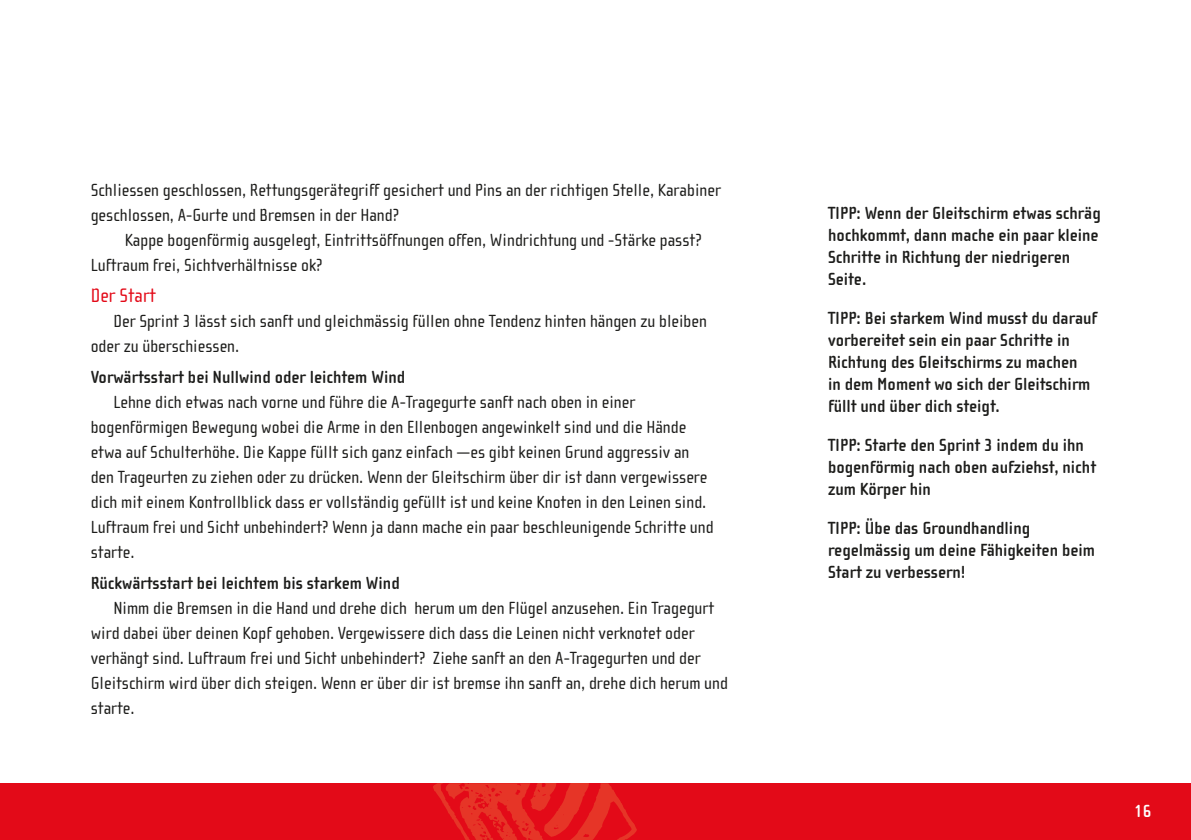
<style>
.page{position:relative;width:1191px;height:840px;background:#fff}
.page>*{position:absolute;margin:0;border:0;box-sizing:border-box;transform-origin:0 0}
.Man_subhead1{font:20px "Cholla Sans OT";color:#e30a18}
.Man_body{font:18px/25px "Cholla Sans OT";color:#1d1d1b}
.Man_sidebar{font:700 18px/22px "Cholla Sans OT";color:#1d1d1b}
.Man_body_list{font:18px/25px "Cholla Sans OT";color:#1d1d1b}
.Man_subhead2{font:700 18px "Cholla Sans OT";color:#1d1d1b}
.t1{font:700 18px "Cholla Sans OT";color:#fff}
</style>
<div class="page">
<div style="left:0;top:782px;width:1191px;height:57px;background:#e30a18"></div>
<svg style="left:430px;top:782px;width:209px;height:57px"></svg>
<p class="Man_body_list" style="left:91px;top:178px;width:631px">Schliessen geschlossen, Rettungsgerätegriff gesichert und Pins an der richtigen Stelle, Karabiner geschlossen, A-Gurte und Bremsen in der Hand?</p>
<p class="Man_body_list" style="left:91px;top:228px;width:612px;text-indent:34px">Kappe bogenförmig ausgelegt, Eintrittsöffnungen offen, Windrichtung und -Stärke passt?<br>Luftraum frei, Sichtverhältnisse ok?</p>
<p class="Man_subhead1" style="left:91px;top:284px;width:67px">Der Start</p>
<p class="Man_body" style="left:91px;top:308px;width:617px;text-indent:23px">Der Sprint 3 lässt sich sanft und gleichmässig füllen ohne Tendenz hinten hängen zu bleiben oder zu überschiessen.</p>
<p class="Man_subhead2" style="left:91px;top:367px;width:316px">Vorwärtsstart bei Nullwind oder leichtem Wind</p>
<p class="Man_body" style="left:91px;top:389px;width:624px;text-indent:23px">Lehne dich etwas nach vorne und führe die A-Tragegurte sanft nach oben in einer bogenförmigen Bewegung wobei die Arme in den Ellenbogen angewinkelt sind und die Hände etwa auf Schulterhöhe. Die Kappe füllt sich ganz einfach —es gibt keinen Grund aggressiv an den Trageurten zu ziehen oder zu drücken. Wenn der Gleitschirm über dir ist dann vergewissere dich mit einem Kontrollblick dass er vollständig gefüllt ist und keine Knoten in den Leinen sind.<br>Luftraum frei und Sicht unbehindert? Wenn ja dann mache ein paar beschleunigende Schritte und starte.</p>
<p class="Man_subhead2" style="left:91px;top:572px;width:310px">Rückwärtsstart bei leichtem bis starkem Wind</p>
<p class="Man_body" style="left:91px;top:595px;width:639px;text-indent:23px">Nimm die Bremsen in die Hand und drehe dich herum um den Flügel anzusehen. Ein Tragegurt wird dabei über deinen Kopf gehoben. Vergewissere dich dass die Leinen nicht verknotet oder verhängt sind. Luftraum frei und Sicht unbehindert? Ziehe sanft an den A-Tragegurten und der Gleitschirm wird über dich steigen. Wenn er über dir ist bremse ihn sanft an, drehe dich herum und starte.</p>
<p class="Man_sidebar" style="left:828px;top:202px;width:274px">TIPP: Wenn der Gleitschirm etwas schräg hochkommt, dann mache ein paar kleine<br>Schritte in Richtung der niedrigeren<br>Seite.</p>
<p class="Man_sidebar" style="left:828px;top:307px;width:271px">TIPP: Bei starkem Wind musst du darauf vorbereitet sein ein paar Schritte in Richtung des Gleitschirms zu machen<br>in dem Moment wo sich der Gleitschirm füllt und über dich steigt.</p>
<p class="Man_sidebar" style="left:828px;top:434px;width:269px">TIPP: Starte den Sprint 3 indem du ihn bogenförmig nach oben aufziehst, nicht zum Körper hin</p>
<p class="Man_sidebar" style="left:828px;top:517px;width:268px">TIPP: Übe das Groundhandling regelmässig um deine Fähigkeiten beim<br>Start zu verbessern!</p>
<p class="t1" style="left:1134px;top:800px;width:19px">16</p>
</div>
